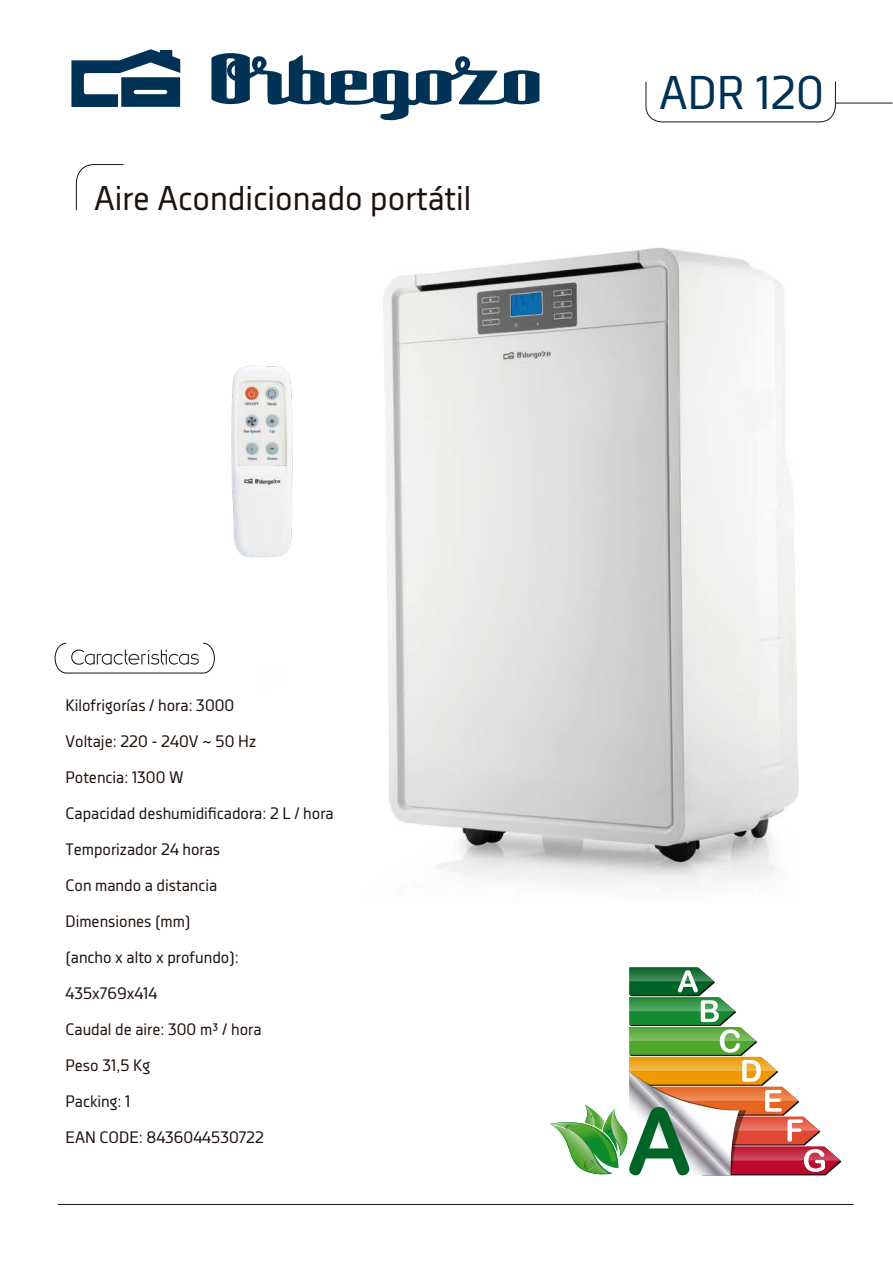
<style>
.page{position:relative;width:893px;height:1263px;background:#fff}
.page>*{position:absolute;margin:0;border:0;box-sizing:border-box;transform-origin:0 0}
.t1{font:47.1px "Decima Nova";color:#003256}
.t2{font:34.2px "Decima Nova";color:#1e120d}
.t3{font:16.5px/36px "Decima Nova";color:#1e120d}
</style>
<div class="page">
<img style="left:383px;top:247px;width:416px;height:641px">
<hr style="left:836px;top:103px;width:56px;height:1px;background:#1e120d">
<hr style="left:58px;top:1204px;width:796px;height:1px;background:#1e120d">
<svg style="left:645px;top:81px;width:191px;height:42px"></svg>
<svg style="left:76px;top:164px;width:48px;height:47px"></svg>
<svg style="left:71px;top:49px;width:468px;height:71px"></svg>
<svg style="left:54px;top:642px;width:161px;height:32px"></svg>
<svg style="left:549px;top:967px;width:292px;height:209px"></svg>
<img style="left:231px;top:366px;width:62px;height:192px">
<h2 class="t2" style="left:94px;top:179px;width:379px">Aire Acondicionado portátil</h2>
<h1 class="t1" style="left:659px;top:66px;width:166px">ADR 120</h1>
<p class="t3" style="left:65px;top:687px;width:270px">Kilofrigorías / hora: 3000<br>Voltaje: 220 - 240V ~ 50 Hz<br>Potencia: 1300 W<br>Capacidad deshumidificadora: 2 L / hora<br>Temporizador 24 horas<br>Con mando a distancia<br>Dimensiones (mm)<br>(ancho x alto x profundo):<br>435x769x414<br>Caudal de aire: 300 m³ / hora<br>Peso 31,5 Kg<br>Packing: 1<br>EAN CODE: 8436044530722</p>
</div>
